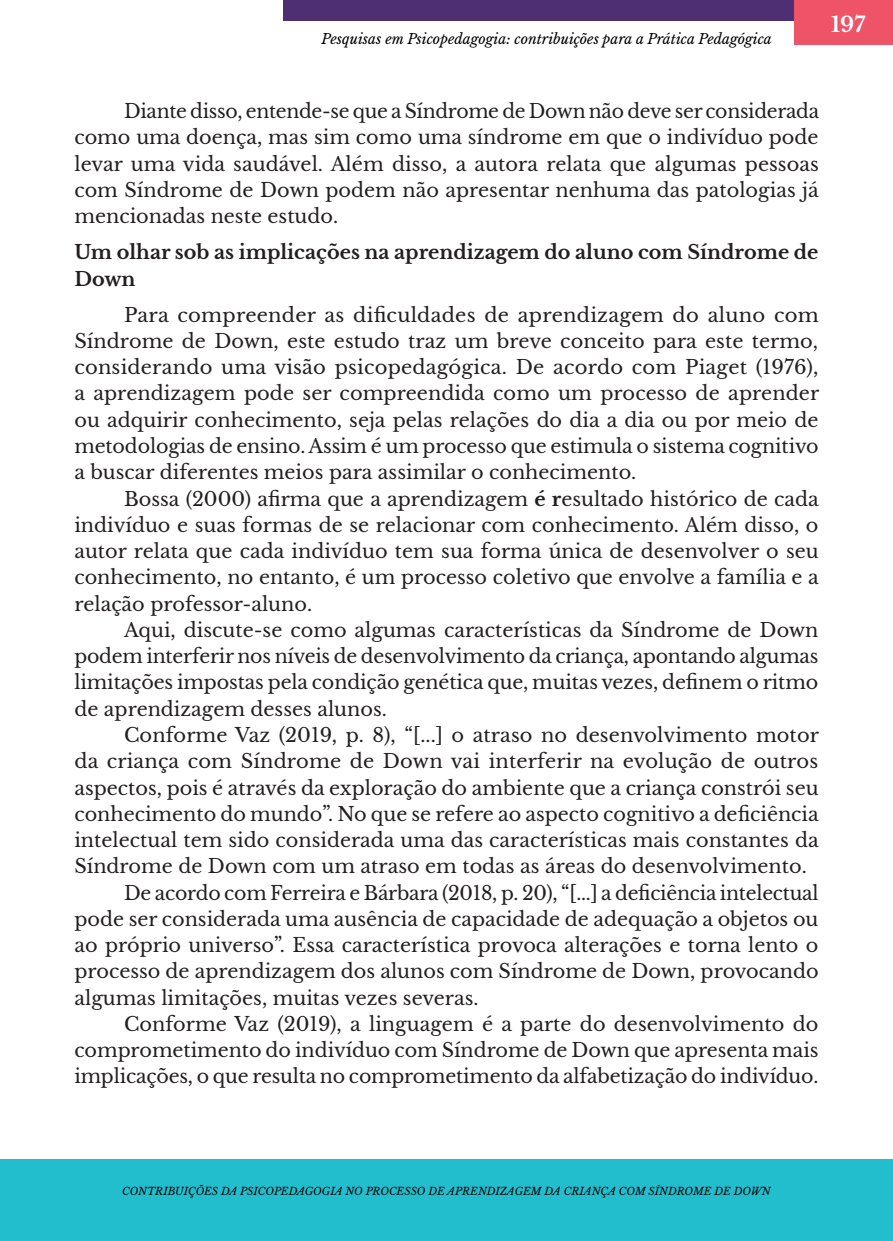
<style>
.page{position:relative;width:893px;height:1241px;background:#fff}
.page>*{position:absolute;margin:0;border:0;box-sizing:border-box;transform-origin:0 0}
.t1{font:700 21px "Libre Baskerville";color:#fff}
.t2{font:19.25px/26.2px "Libre Baskerville";color:#231f20;text-align:justify}
.t3{font:700 19.25px/26.2px "Libre Baskerville";color:#231f20}
.t4{font:italic 14px "Libre Baskerville";color:#000}
.t5{font:italic 10.5px "Libre Baskerville";color:#000}
.s1{font-weight:700}
</style>
<div class="page">
<div style="left:283px;top:0;width:512px;height:21px;background:#4f2f73"></div>
<div style="left:795px;top:0;width:98px;height:44px;background:#ef5367"></div>
<div style="left:0;top:1158px;width:893px;height:82px;background:#23bece"></div>
<p class="t4" style="left:322px;top:31px;width:452px">Pesquisas em Psicopedagogia: contribuições para a Prática Pedagógica</p>
<p class="t1" style="left:831px;top:11px;width:36px">197</p>
<p class="t2" style="left:74px;top:98px;width:746px;text-indent:50px">Diante disso, entende-se que a Síndrome de Down não deve ser considerada como uma doença, mas sim como uma síndrome em que o indivíduo pode levar uma vida saudável. Além disso, a autora relata que algumas pessoas com Síndrome de Down podem não apresentar nenhuma das patologias já mencionadas neste estudo.</p>
<p class="t3" style="left:74px;top:239px;width:746px">Um olhar sob as implicações na aprendizagem do aluno com Síndrome de<br>Down</p>
<p class="t2" style="left:74px;top:302px;width:746px;text-indent:50px">Para compreender as dificuldades de aprendizagem do aluno com Síndrome de Down, este estudo traz um breve conceito para este termo, considerando uma visão psicopedagógica. De acordo com Piaget (1976), a aprendizagem pode ser compreendida como um processo de aprender ou adquirir conhecimento, seja pelas relações do dia a dia ou por meio de metodologias de ensino. Assim é um processo que estimula o sistema cognitivo a buscar diferentes meios para assimilar o conhecimento.</p>
<p class="t2" style="left:74px;top:485px;width:746px;text-indent:50px">Bossa (2000) afirma que a aprendizagem <span class="s1">é r</span>esultado histórico de cada indivíduo e suas formas de se relacionar com conhecimento. Além disso, o autor relata que cada indivíduo tem sua forma única de desenvolver o seu conhecimento, no entanto, é um processo coletivo que envolve a família e a relação professor-aluno.</p>
<p class="t2" style="left:74px;top:617px;width:746px;text-indent:50px">Aqui, discute-se como algumas características da Síndrome de Down podem interferir nos níveis de desenvolvimento da criança, apontando algumas limitações impostas pela condição genética que, muitas vezes, definem o ritmo de aprendizagem desses alunos.</p>
<p class="t2" style="left:124px;top:722px;width:696px">Conforme Vaz (2019, p. 8), “[...] o atraso no desenvolvimento motor</p>
<p class="t2" style="left:74px;top:748px;width:745px">da criança com Síndrome de Down vai interferir na evolução de outros</p>
<p class="t2" style="left:74px;top:774px;width:746px">aspectos, pois é através da exploração do ambiente que a criança constrói seu</p>
<p class="t2" style="left:74px;top:800px;width:746px">conhecimento do mundo”. No que se refere ao aspecto cognitivo a deficiência</p>
<p class="t2" style="left:74px;top:827px;width:746px">intelectual tem sido considerada uma das características mais constantes da</p>
<p class="t2" style="left:74px;top:853px;width:734px">Síndrome de Down com um atraso em todas as áreas do desenvolvimento.</p>
<p class="t2" style="left:124px;top:879px;width:696px">De acordo com Ferreira e Bárbara (2018, p. 20), “[...] a deficiência intelectual</p>
<p class="t2" style="left:74px;top:905px;width:746px">pode ser considerada uma ausência de capacidade de adequação a objetos ou</p>
<p class="t2" style="left:74px;top:932px;width:746px">ao próprio universo”. Essa característica provoca alterações e torna lento o</p>
<p class="t2" style="left:74px;top:958px;width:746px">processo de aprendizagem dos alunos com Síndrome de Down, provocando</p>
<p class="t2" style="left:74px;top:984px;width:406px">algumas limitações, muitas vezes severas.</p>
<p class="t2" style="left:124px;top:1010px;width:696px">Conforme Vaz (2019), a linguagem é a parte do desenvolvimento do</p>
<p class="t2" style="left:74px;top:1037px;width:746px">comprometimento do indivíduo com Síndrome de Down que apresenta mais</p>
<p class="t2" style="left:74px;top:1063px;width:746px">implicações, o que resulta no comprometimento da alfabetização do indivíduo.</p>
<p class="t5" style="left:122px;top:1184px;width:650px">CONTRIBUIÇÕES DA PSICOPEDAGOGIA NO PROCESSO DE APRENDIZAGEM DA CRIANÇA COM SÍNDROME DE DOWN</p>
</div>
